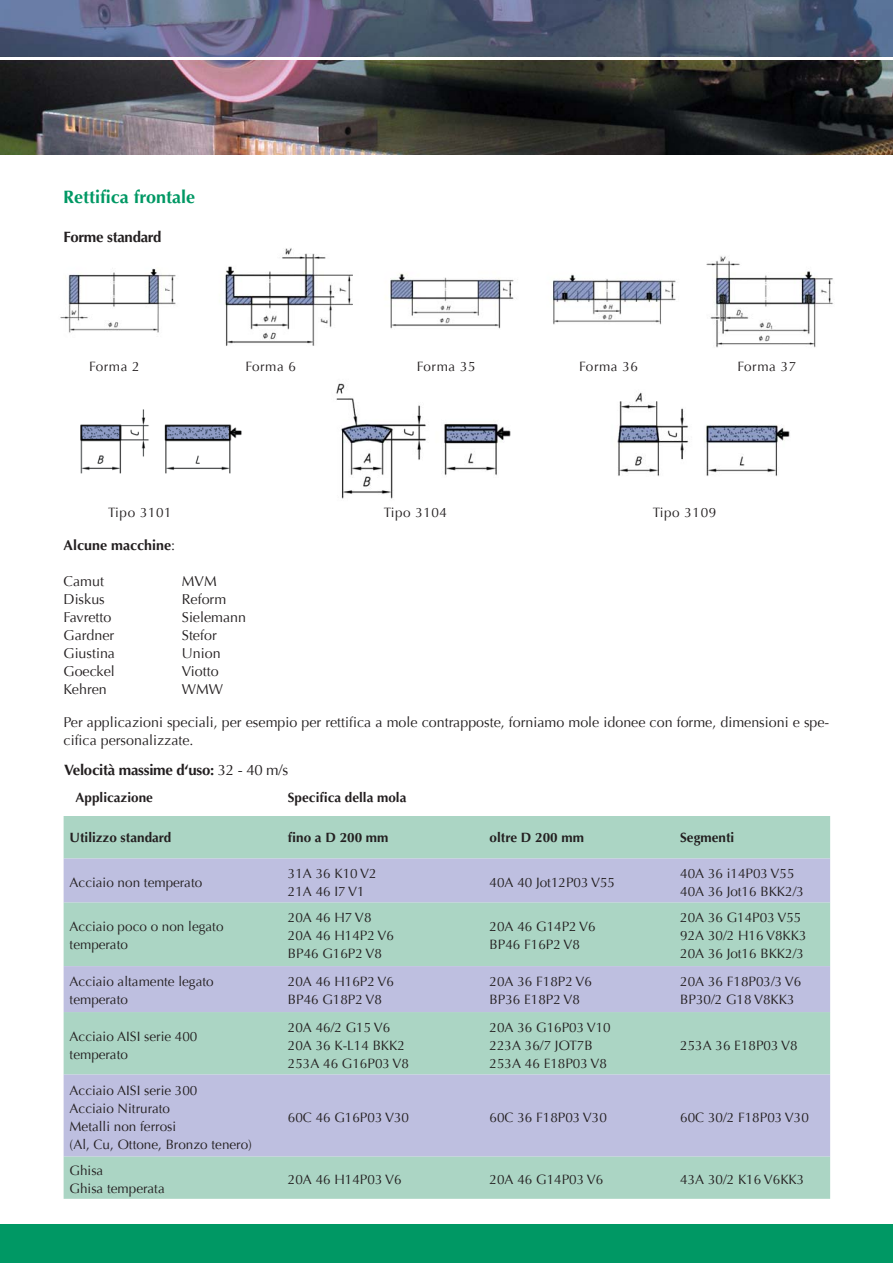
<style>
.page{position:relative;width:893px;height:1263px;background:#fff}
.page>*{position:absolute;margin:0;border:0;box-sizing:border-box;transform-origin:0 0}
.t1{font:700 18px "Optima";color:#009864}
.t2{font:700 15px "Optima";letter-spacing:-.02em;color:#231f20}
.t3{font:14.25px/18px "Optima";color:#231f20}
.t4{font:700 14.25px "Optima";color:#231f20}
.t5{font:13.5px/18px "Optima";color:#231f20}
.t6{font:700 13.5px "Optima";color:#231f20}
.t7{font:13.5px "Optima";letter-spacing:.04em;color:#231f20}
.s1{font-weight:400}
</style>
<div class="page">
<img style="left:0;top:0;width:892px;height:155px">
<img style="left:80px;top:409px;width:162px;height:65px">
<img style="left:336px;top:383px;width:175px;height:116px">
<img style="left:617px;top:392px;width:173px;height:85px">
<img style="left:60px;top:268px;width:116px;height:65px">
<img style="left:225px;top:248px;width:128px;height:98px">
<img style="left:390px;top:273px;width:124px;height:56px">
<img style="left:706px;top:256px;width:127px;height:92px">
<img style="left:552px;top:274px;width:124px;height:51px">
<div style="left:0;top:1224px;width:892px;height:39px;background:#009864"></div>
<div style="left:64px;top:816px;width:766px;height:383px;background:#abd5c4"></div>
<svg style="left:64px;top:859px;width:766px;height:297px;fill:#bebfe0"></svg>
<hr style="left:0;top:57px;width:892px;height:3px;background:#fff">
<h1 class="t1" style="left:63px;top:189px;width:134px">Rettifica frontale</h1>
<p class="t2" style="left:64px;top:231px;width:99px">Forme standard</p>
<p class="t5" style="left:89px;top:358px;width:52px">Forma 2</p>
<p class="t5" style="left:245px;top:358px;width:52px">Forma 6</p>
<p class="t5" style="left:417px;top:358px;width:60px">Forma 35</p>
<p class="t5" style="left:579px;top:358px;width:60px">Forma 36</p>
<p class="t5" style="left:737px;top:358px;width:60px">Forma 37</p>
<p class="t7" style="left:108px;top:505px;width:65px">Tipo 3101</p>
<p class="t7" style="left:384px;top:505px;width:65px">Tipo 3104</p>
<p class="t7" style="left:652px;top:505px;width:65px">Tipo 3109</p>
<p class="t4" style="left:64px;top:539px;width:113px">Alcune macchine<span class="s1">:</span></p>
<p class="t3" style="left:64px;top:572px;width:53px">Camut<br>Diskus<br>Favretto<br>Gardner<br>Giustina<br>Goeckel<br>Kehren</p>
<p class="t3" style="left:182px;top:572px;width:66px">MVM<br>Reform<br>Sielemann<br>Stefor<br>Union<br>Viotto<br>WMW</p>
<p class="t3" style="left:64px;top:713px;width:767px">Per applicazioni speciali, per esempio per rettifica a mole contrapposte, forniamo mole idonee con forme, dimensioni e spe&shy;cifica personalizzate.</p>
<p class="t2" style="left:64px;top:764px;width:225px">Velocità massime d‘uso: <span class="s1">32 - 40 m/s</span></p>
<p class="t6" style="left:76px;top:792px;width:79px">Applicazione</p>
<p class="t6" style="left:288px;top:792px;width:120px">Specifica della mola</p>
<p class="t6" style="left:70px;top:832px;width:103px">Utilizzo standard</p>
<p class="t6" style="left:288px;top:832px;width:102px">fino a D 200 mm</p>
<p class="t6" style="left:489px;top:832px;width:96px">oltre D 200 mm</p>
<p class="t6" style="left:680px;top:832px;width:55px">Segmenti</p>
<p class="t5" style="left:70px;top:873px;width:134px">Acciaio non temperato</p>
<p class="t5" style="left:288px;top:864px;width:90px">31A 36 K10 V2<br>21A 46 I7 V1</p>
<p class="t5" style="left:489px;top:873px;width:127px">40A 40 Jot12P03 V55</p>
<p class="t5" style="left:680px;top:864px;width:125px">40A 36 i14P03 V55<br>40A 36 Jot16 BKK2/3</p>
<p class="t5" style="left:70px;top:918px;width:155px">Acciaio poco o non legato temperato</p>
<p class="t5" style="left:288px;top:909px;width:108px">20A 46 H7 V8<br>20A 46 H14P2 V6<br>BP46 G16P2 V8</p>
<p class="t5" style="left:489px;top:918px;width:108px">20A 46 G14P2 V6<br>BP46 F16P2 V8</p>
<p class="t5" style="left:680px;top:909px;width:128px">20A 36 G14P03 V55<br>92A 30/2 H16 V8KK3<br>20A 36 Jot16 BKK2/3</p>
<p class="t5" style="left:70px;top:973px;width:146px">Acciaio altamente legato temperato</p>
<p class="t5" style="left:288px;top:973px;width:108px">20A 46 H16P2 V6<br>BP46 G18P2 V8</p>
<p class="t5" style="left:489px;top:973px;width:104px">20A 36 F18P2 V6<br>BP36 E18P2 V8</p>
<p class="t5" style="left:680px;top:973px;width:123px">20A 36 F18P03/3 V6<br>BP30/2 G18 V8KK3</p>
<p class="t5" style="left:70px;top:1027px;width:129px">Acciaio AISI serie 400 temperato</p>
<p class="t5" style="left:288px;top:1018px;width:123px">20A 46/2 G15 V6<br>20A 36 K-L14 BKK2<br>253A 46 G16P03 V8</p>
<p class="t5" style="left:489px;top:1018px;width:123px">20A 36 G16P03 V10<br>223A 36/7 JOT7B<br>253A 46 E18P03 V8</p>
<p class="t5" style="left:680px;top:1036px;width:119px">253A 36 E18P03 V8</p>
<p class="t5" style="left:70px;top:1081px;width:184px">Acciaio AISI serie 300<br>Acciaio Nitrurato<br>Metalli non ferrosi<br>(Al, Cu, Ottone, Bronzo tenero)</p>
<p class="t5" style="left:288px;top:1108px;width:123px">60C 46 G16P03 V30</p>
<p class="t5" style="left:489px;top:1108px;width:119px">60C 36 F18P03 V30</p>
<p class="t5" style="left:680px;top:1108px;width:130px">60C 30/2 F18P03 V30</p>
<p class="t5" style="left:70px;top:1161px;width:97px">Ghisa<br>Ghisa temperata</p>
<p class="t5" style="left:288px;top:1170px;width:115px">20A 46 H14P03 V6</p>
<p class="t5" style="left:489px;top:1170px;width:115px">20A 46 G14P03 V6</p>
<p class="t5" style="left:680px;top:1170px;width:126px">43A 30/2 K16 V6KK3</p>
</div>
